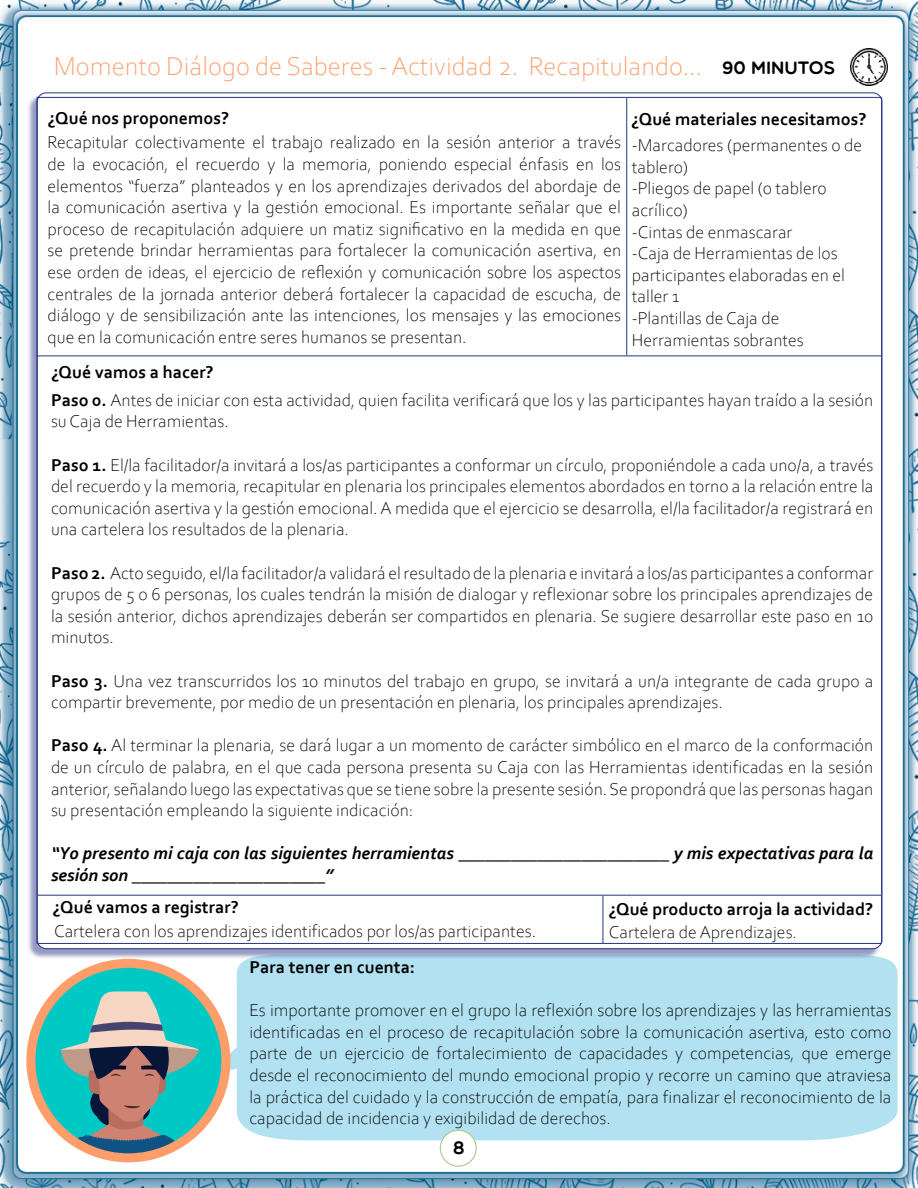
<style>
.page{position:relative;width:918px;height:1188px;background:#fff}
.page>*{position:absolute;margin:0;border:0;box-sizing:border-box;transform-origin:0 0}
.t1{font:300 27px "Corbel";color:#ff9d6b}
.t2{font:300 18px/21.6px "Corbel";color:#000;text-align:justify}
.t3{font:italic 700 18px/21.6px "Corbel";color:#000}
.t4{font:700 18px "Corbel";color:#000}
.t5{font:18px "Multicolore";color:#000}
.s1{font-family:"Multicolore";font-weight:400;font-size:18px;color:#000}
.s2{font-weight:700}
</style>
<div class="page">
<img style="left:0;top:0;width:918px;height:1188px">
<div style="left:231px;top:955px;width:672px;height:185px;background:#b2e1f1"></div>
<svg style="left:229px;top:1044px;width:36px;height:29px"></svg>
<div style="left:27px;top:94px;width:853px;height:865px;background:#283583;opacity:.5"></div>
<div style="left:37px;top:93px;width:845px;height:856px;background:#fff;border-radius:9px"></div>
<hr style="left:37px;top:97px;width:566px;height:1px;background:#283583">
<svg style="left:603px;top:97px;width:24px;height:1px"></svg>
<hr style="left:627px;top:97px;width:255px;height:1px;background:#283583">
<hr style="left:626px;top:98px;width:1px;height:258px;background:#283583">
<hr style="left:37px;top:356px;width:566px;height:1px;background:#283583">
<svg style="left:603px;top:356px;width:24px;height:1px"></svg>
<hr style="left:627px;top:356px;width:254px;height:1px;background:#283583">
<hr style="left:37px;top:895px;width:566px;height:1px;background:#283583">
<svg style="left:603px;top:895px;width:24px;height:1px"></svg>
<hr style="left:627px;top:895px;width:254px;height:1px;background:#283583">
<hr style="left:37px;top:943px;width:566px;height:1px;background:#283583">
<svg style="left:603px;top:943px;width:24px;height:1px"></svg>
<hr style="left:627px;top:943px;width:255px;height:1px;background:#283583">
<hr style="left:37px;top:98px;width:1px;height:258px;background:#283583">
<hr style="left:881px;top:98px;width:1px;height:258px;background:#283583">
<hr style="left:37px;top:356px;width:1px;height:539px;background:#283583">
<hr style="left:881px;top:356px;width:1px;height:539px;background:#283583">
<hr style="left:37px;top:895px;width:1px;height:48px;background:#283583">
<hr style="left:603px;top:896px;width:1px;height:47px;background:#283583">
<hr style="left:881px;top:895px;width:1px;height:48px;background:#283583">
<img style="left:850px;top:49px;width:37px;height:37px">
<svg style="left:31px;top:963px;width:195px;height:195px;background:#31bfb3"></svg>
<svg style="left:52px;top:991px;width:147px;height:167px;background:#65a5a1"></svg>
<div style="left:26px;top:959px;width:204px;height:203px;border:9px solid #ff9d6b;border-radius:50%"></div>
<div style="left:440px;top:1130px;width:36px;height:36px;background:#fff;border-radius:50%"></div>
<div style="left:440px;top:1130px;width:37px;height:37px;border:1px solid #abc98a;border-radius:50%"></div>
<h1 class="t1" style="left:54px;top:49px;width:783px">Momento Diálogo de Saberes - Actividad 2. Recapitulando… <span class="s1">90 MINUTOS</span></h1>
<p class="t4" style="left:48px;top:107px;width:183px">¿Qué nos proponemos?</p>
<p class="t2" style="left:48px;top:131px;width:575px">Recapitular colectivamente el trabajo realizado en la sesión anterior a través de la evocación, el recuerdo y la memoria, poniendo especial énfasis en los elementos “fuerza” planteados y en los aprendizajes derivados del abordaje de la comunicación asertiva y la gestión emocional. Es importante señalar que el proceso de recapitulación adquiere un matiz significativo en la medida en que se pretende brindar herramientas para fortalecer la comunicación asertiva, en ese orden de ideas, el ejercicio de reflexión y comunicación sobre los aspectos centrales de la jornada anterior deberá fortalecer la capacidad de escucha, de diálogo y de sensibilización ante las intenciones, los mensajes y las emociones que en la comunicación entre seres humanos se presentan.</p>
<p class="t4" style="left:631px;top:108px;width:237px">¿Qué materiales necesitamos?</p>
<p class="t2" style="left:632px;top:134px;width:232px;text-align:left">-Marcadores (permanentes o de tablero)<br>-Pliegos de papel (o tablero acrílico)<br>-Cintas de enmascarar<br>-Caja de Herramientas de los participantes elaboradas en el taller 1<br>-Plantillas de Caja de<br>Herramientas sobrantes</p>
<p class="t2" style="left:51px;top:358px;width:824px;line-height:27.5px"><span class="s2">¿Qué vamos a hacer?<br>Paso 0.</span> Antes de iniciar con esta actividad, quien facilita verificará que los y las participantes hayan traído a la sesión</p>
<p class="t2" style="left:51px;top:410px;width:179px">su Caja de Herramientas.</p>
<p class="t2" style="left:51px;top:453px;width:824px"><span class="s2">Paso 1.</span> El/la facilitador/a invitará a los/as participantes a conformar un círculo, proponiéndole a cada uno/a, a través del recuerdo y la memoria, recapitular en plenaria los principales elementos abordados en torno a la relación entre la comunicación asertiva y la gestión emocional. A medida que el ejercicio se desarrolla, el/la facilitador/a registrará en una cartelera los resultados de la plenaria.</p>
<p class="t2" style="left:51px;top:561px;width:824px"><span class="s2">Paso 2.</span> Acto seguido, el/la facilitador/a validará el resultado de la plenaria e invitará a los/as participantes a conformar grupos de 5 o 6 personas, los cuales tendrán la misión de dialogar y reflexionar sobre los principales aprendizajes de la sesión anterior, dichos aprendizajes deberán ser compartidos en plenaria. Se sugiere desarrollar este paso en 10 minutos.</p>
<p class="t2" style="left:51px;top:669px;width:824px"><span class="s2">Paso 3.</span> Una vez transcurridos los 10 minutos del trabajo en grupo, se invitará a un/a integrante de cada grupo a compartir brevemente, por medio de un presentación en plenaria, los principales aprendizajes.</p>
<p class="t2" style="left:51px;top:734px;width:824px"><span class="s2">Paso 4.</span> Al terminar la plenaria, se dará lugar a un momento de carácter simbólico en el marco de la conformación de un círculo de palabra, en el que cada persona presenta su Caja con las Herramientas identificadas en la sesión anterior, señalando luego las expectativas que se tiene sobre la presente sesión. Se propondrá que las personas hagan su presentación empleando la siguiente indicación:</p>
<p class="t3" style="left:51px;top:842px;width:824px">“Yo presento mi caja con las siguientes herramientas ________________________ y mis expectativas para la sesión son ______________________”</p>
<p class="t4" style="left:53px;top:896px;width:188px">¿Qué vamos a registrar?</p>
<p class="t4" style="left:608px;top:898px;width:266px">¿Qué producto arroja la actividad?</p>
<p class="t2" style="left:54px;top:919px;width:484px">Cartelera con los aprendizajes identificados por los/as participantes.</p>
<p class="t2" style="left:609px;top:920px;width:190px">Cartelera de Aprendizajes.</p>
<p class="t4" style="left:249px;top:956px;width:167px">Para tener en cuenta:</p>
<p class="t2" style="left:249px;top:999px;width:644px">Es importante promover en el grupo la reflexión sobre los aprendizajes y las herramientas identificadas en el proceso de recapitulación sobre la comunicación asertiva, esto como parte de un ejercicio de fortalecimiento de capacidades y competencias, que emerge desde el reconocimiento del mundo emocional propio y recorre un camino que atraviesa la práctica del cuidado y la construcción de empatía, para finalizar el reconocimiento de la capacidad de incidencia y exigibilidad de derechos.</p>
<p class="t5" style="left:453px;top:1137px;width:13px">8</p>
</div>
